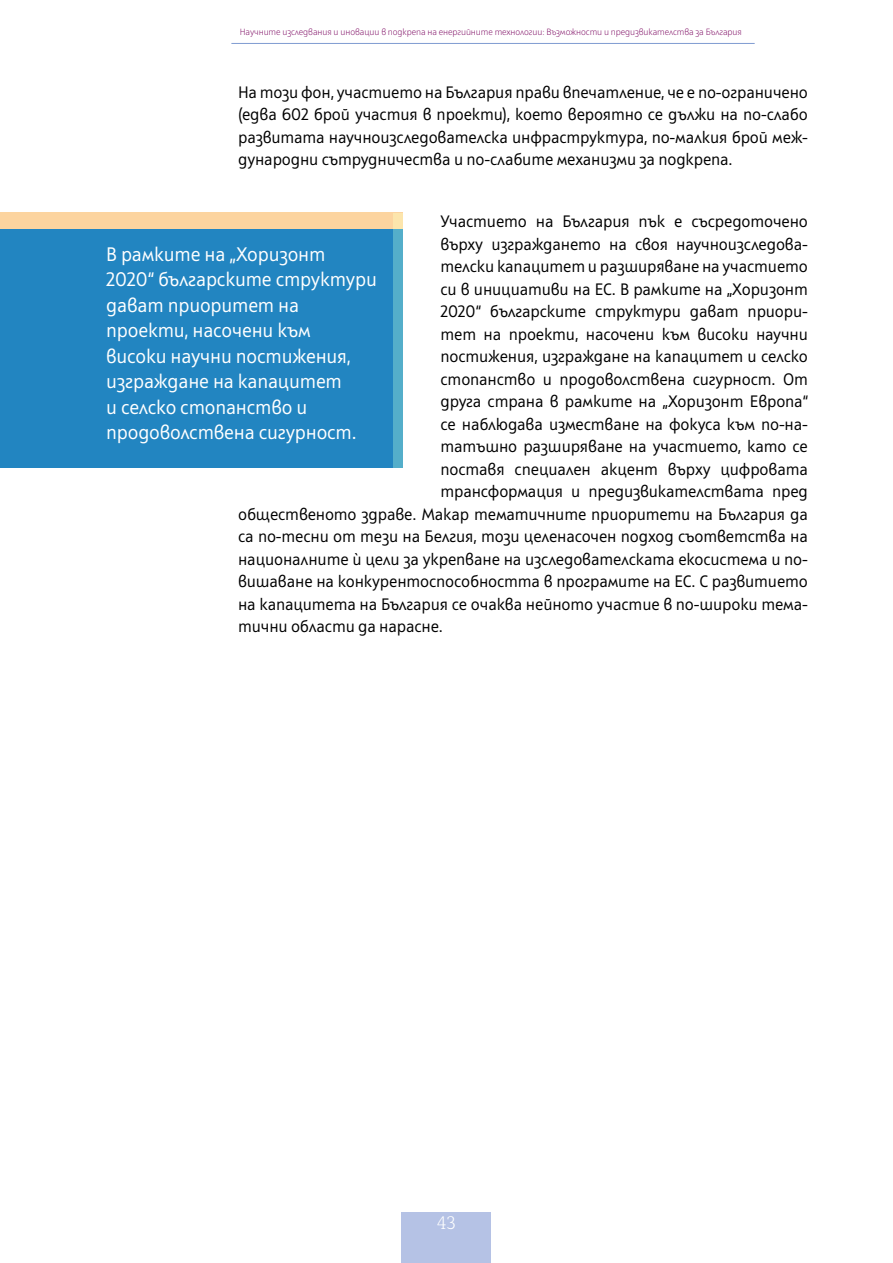
<style>
.page{position:relative;width:893px;height:1263px;background:#fff}
.page>*{position:absolute;margin:0;border:0;box-sizing:border-box;transform-origin:0 0}
.akcent{font:19.5px/25.5px "Squad";letter-spacing:-.01em;color:#fff}
.t1{font:100 18px "Alkes";color:#fff}
.Osn{font:16.5px/22.5px "Squad";letter-spacing:-.01em;color:#000;text-align:justify}
.t2{font:300 9px "Squad";letter-spacing:-.01em;color:#79005d}
</style>
<div class="page">
<hr style="left:231px;top:43px;width:524px;height:1px;background:#809cd1">
<div style="left:0;top:230px;width:403px;height:238px;background:#2285c1"></div>
<div style="left:0;top:213px;width:403px;height:16px;background:#fcd49f"></div>
<div style="left:394px;top:213px;width:9px;height:255px;background:#54aeca"></div>
<div style="left:402px;top:1212px;width:89px;height:51px;background:#b5c2e5"></div>
<p class="t2" style="left:240px;top:26px;width:503px">Научните изследвания и иновации в подкрепа на енергийните технологии: Възможности и предизвикателства за България</p>
<p class="Osn" style="left:238px;top:81px;width:571px">На този фон, участието на България прави впечатление, че е по-ограничено (едва 602 брой участия в проекти), което вероятно се дължи на по-слабо развитата научноизследователска инфраструктура, по-малкия брой меж&shy;дународни сътрудничества и по-слабите механизми за подкрепа.</p>
<p class="Osn" style="left:440px;top:210px;width:369px">Участието на България пък е съсредоточено</p>
<p class="Osn" style="left:440px;top:233px;width:369px">върху изграждането на своя научноизследова-</p>
<p class="Osn" style="left:440px;top:255px;width:369px">телски капацитет и разширяване на участието</p>
<p class="Osn" style="left:440px;top:278px;width:369px">си в инициативи на ЕС. В рамките на „Хоризонт</p>
<p class="Osn" style="left:440px;top:300px;width:369px">2020“ българските структури дават приори-</p>
<p class="Osn" style="left:440px;top:323px;width:369px">тет на проекти, насочени към високи научни</p>
<p class="Osn" style="left:440px;top:345px;width:369px">постижения, изграждане на капацитет и селско</p>
<p class="Osn" style="left:440px;top:368px;width:369px">стопанство и продоволствена сигурност. От</p>
<p class="Osn" style="left:440px;top:390px;width:369px">друга страна в рамките на „Хоризонт Европа“</p>
<p class="Osn" style="left:440px;top:413px;width:369px">се наблюдава изместване на фокуса към по-на-</p>
<p class="Osn" style="left:440px;top:435px;width:369px">татъшно разширяване на участието, като се</p>
<p class="Osn" style="left:440px;top:458px;width:369px">поставя специален акцент върху цифровата</p>
<p class="Osn" style="left:440px;top:480px;width:369px">трансформация и предизвикателствата пред</p>
<p class="Osn" style="left:238px;top:503px;width:571px">общественото здраве. Макар тематичните приоритети на България да</p>
<p class="Osn" style="left:238px;top:525px;width:571px">са по-тесни от тези на Белгия, този целенасочен подход съответства на</p>
<p class="Osn" style="left:238px;top:548px;width:571px">националните ѝ цели за укрепване на изследователската екосистема и по-</p>
<p class="Osn" style="left:238px;top:570px;width:571px">вишаване на конкурентоспособността в програмите на ЕС. С развитието</p>
<p class="Osn" style="left:238px;top:593px;width:571px">на капацитета на България се очаква нейното участие в по-широки тема-</p>
<p class="Osn" style="left:238px;top:615px;width:206px">тични области да нарасне.</p>
<p class="akcent" style="left:106px;top:241px;width:272px">В рамките на „Хоризонт<br>2020“ българските структури дават приоритет на проекти, насочени към<br>високи научни постижения, изграждане на капацитет<br>и селско стопанство и продоволствена сигурност.</p>
<p class="t1" style="left:437px;top:1211px;width:21px">43</p>
</div>
